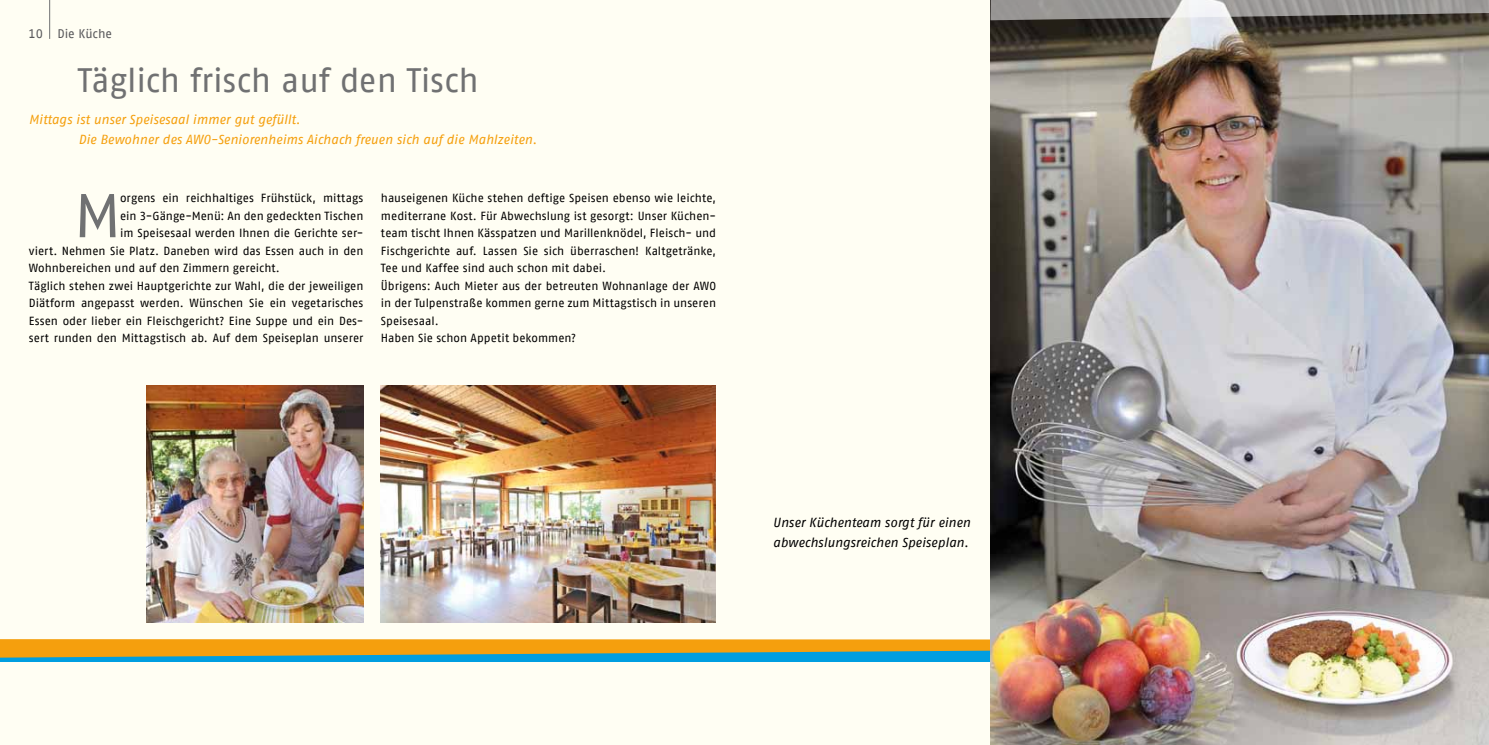
<style>
.page{position:relative;width:1489px;height:745px;background:#fff}
.page>*{position:absolute;margin:0;border:0;box-sizing:border-box;transform-origin:0 0}
.t1{font:61.62px "AWO Fago Office";color:#707172}
.t2{font:33.75px "AWO Fago Office";color:#707172}
.t3{font:italic 13.12px/20px "AWO Fago Office";color:#f59f0d}
.t4{font:italic 13.12px/20px "AWO Fago Office";color:#000}
.t5{font:12.5px "AWO Fago Office";color:#58585a}
.t6{font:11.75px/17.5px "AWO Fago Office";color:#000}
</style>
<div class="page">
<div style="left:0;top:0;width:1488px;height:744px;background:#fffef3"></div>
<img style="left:146px;top:385px;width:217px;height:236px">
<hr style="left:49px;top:0;width:1px;height:39px;background:#707172">
<div style="left:0;top:639px;width:1488px;height:22px;background:#009ee0"></div>
<svg style="left:0;top:639px;width:990px;height:18px;background:#cda032"></svg>
<img style="left:381px;top:385px;width:334px;height:236px">
<img style="left:990px;top:20px;width:498px;height:724px">
<svg style="left:990px;top:0;width:498px;height:20px;background:#93908e"></svg>
<p class="t5" style="left:29px;top:27px;width:85px">10 Die Küche</p>
<h2 class="t2" style="left:78px;top:61px;width:402px">Täglich frisch auf den Tisch</h2>
<p class="t3" style="left:78px;top:109px;width:460px;text-indent:-49px">Mittags ist unser Speisesaal immer gut gefüllt.<br>Die Bewohner des AWO-Seniorenheims Aichach freuen sich auf die Mahlzeiten.</p>
<h1 class="t1" style="left:74px;top:181px;width:49px">M</h1>
<p class="t6" style="left:120px;top:189px;width:245px">orgens ein reichhaltiges Frühstück, mittags</p>
<p class="t6" style="left:120px;top:207px;width:245px">ein 3-Gänge-Menü: An den gedeckten Tischen</p>
<p class="t6" style="left:120px;top:224px;width:245px">im Speisesaal werden Ihnen die Gerichte ser-</p>
<p class="t6" style="left:29px;top:241px;width:336px">viert. Nehmen Sie Platz. Daneben wird das Essen auch in den</p>
<p class="t6" style="left:29px;top:259px;width:252px">Wohnbereichen und auf den Zimmern gereicht.</p>
<p class="t6" style="left:29px;top:276px;width:336px">Täglich stehen zwei Hauptgerichte zur Wahl, die der jeweiligen</p>
<p class="t6" style="left:29px;top:294px;width:336px">Diätform angepasst werden. Wünschen Sie ein vegetarisches</p>
<p class="t6" style="left:29px;top:311px;width:336px">Essen oder lieber ein Fleischgericht? Eine Suppe und ein Des-</p>
<p class="t6" style="left:29px;top:329px;width:336px">sert runden den Mittagstisch ab. Auf dem Speiseplan unserer</p>
<p class="t6" style="left:381px;top:189px;width:336px">hauseigenen Küche stehen deftige Speisen ebenso wie leichte, mediterrane Kost. Für Abwechslung ist gesorgt: Unser Küchen&shy;team tischt Ihnen Kässpatzen und Marillenknödel, Fleisch- und Fischgerichte auf. Lassen Sie sich überraschen! Kaltgetränke, Tee und Kaffee sind auch schon mit dabei.<br>Übrigens: Auch Mieter aus der betreuten Wohnanlage der AWO in der Tulpenstraße kommen gerne zum Mittagstisch in unseren Speisesaal.<br>Haben Sie schon Appetit bekommen?</p>
<p class="t4" style="left:772px;top:511px;width:199px">Unser Küchenteam sorgt für einen abwechslungsreichen Speiseplan.</p>
</div>
